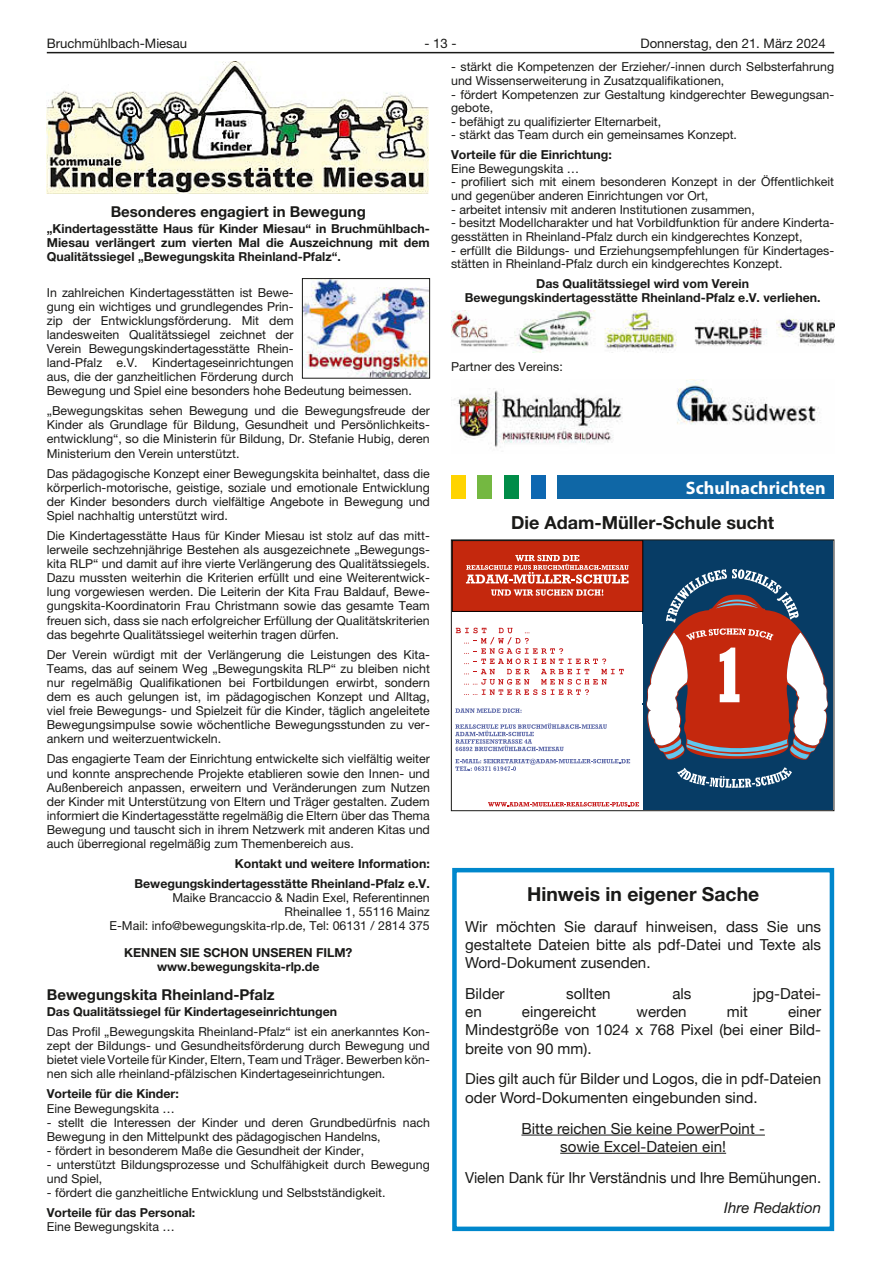
<style>
.page{position:relative;width:881px;height:1263px;background:#fff}
.page>*{position:absolute;margin:0;border:0;box-sizing:border-box;transform-origin:0 0}
.t1{font:700 19.35px "Helvetica Neue";color:#1a1a18}
.t2{font:700 18px "Helvetica Neue LT";color:#1a1a18}
.t3{font:700 18px "Myriad Pro";color:#fff}
.t4{font:15.15px/18.1px "Helvetica Neue";color:#1a1a18;text-align:justify}
.t5{font:700 15px "Helvetica Neue LT";color:#1a1a18}
.t6{font:italic 15px "Helvetica Neue";color:#1a1a18}
.t7{font:13.2px "Helvetica Neue LT";color:#1a1a18}
.t8{font:12.3px/14.1px "Helvetica Neue LT";color:#1a1a18}
.t9{font:700 12.3px/14.1px "Helvetica Neue LT";color:#1a1a18;text-align:center}
</style>
<div class="page">
<hr style="left:47px;top:52px;width:786px;height:1px;background:#1a1a18">
<img style="left:451px;top:310px;width:382px;height:43px">
<img style="left:454px;top:380px;width:366px;height:68px">
<div style="left:557px;top:475px;width:276px;height:24px;background:#0f67a6"></div>
<div style="left:451px;top:475px;width:14px;height:24px;background:#ffd400"></div>
<div style="left:477px;top:475px;width:14px;height:24px;background:#74b841"></div>
<div style="left:504px;top:475px;width:14px;height:24px;background:#008c48"></div>
<div style="left:531px;top:475px;width:14px;height:24px;background:#0d67b1"></div>
<div style="left:642px;top:541px;width:190px;height:269px;background:#073c65"></div>
<svg style="left:646px;top:569px;width:182px;height:182px"></svg>
<img style="left:654px;top:749px;width:160px;height:25px">
<svg style="left:677px;top:767px;width:114px;height:21px"></svg>
<div style="left:452px;top:541px;width:190px;height:70px;background:#c4280d"></div>
<div style="left:452px;top:541px;width:190px;height:71px;border:1px solid #000"></div>
<svg style="left:465px;top:555px;width:163px;height:41px"></svg>
<svg style="left:455px;top:628px;width:168px;height:67px"></svg>
<svg style="left:455px;top:708px;width:66px;height:5px"></svg>
<svg style="left:455px;top:723px;width:151px;height:28px"></svg>
<svg style="left:455px;top:759px;width:175px;height:12px"></svg>
<svg style="left:488px;top:802px;width:150px;height:4px"></svg>
<div style="left:451px;top:540px;width:382px;height:271px;border:1px solid #1a1a18"></div>
<img style="left:47px;top:62px;width:381px;height:131px">
<img style="left:304px;top:280px;width:123px;height:96px">
<div style="left:302px;top:278px;width:127px;height:100px;border:1px solid #1a1a18"></div>
<hr style="left:521px;top:1135px;width:243px;height:1px;background:#1a1a18">
<hr style="left:560px;top:1153px;width:165px;height:1px;background:#1a1a18">
<div style="left:452px;top:868px;width:381px;height:363px;border:4px solid #0087cc"></div>
<p class="t7" style="left:47px;top:35px;width:142px">Bruchmühlbach-Miesau</p>
<p class="t7" style="left:424px;top:35px;width:34px">- 13 -</p>
<p class="t7" style="left:640px;top:35px;width:187px">Donnerstag, den 21. März 2024</p>
<p class="t8" style="left:451px;top:60px;width:384px;line-height:13.6px">- stärkt die Kompetenzen der Erzieher/-innen durch Selbsterfahrung und Wissenserweiterung in Zusatzqualifikationen,</p>
<p class="t8" style="left:451px;top:87px;width:384px;line-height:13.6px">- fördert Kompetenzen zur Gestaltung kindgerechter Bewegungsan&shy;gebote,</p>
<p class="t8" style="left:451px;top:114px;width:211px">- befähigt zu qualifizierter Elternarbeit,</p>
<p class="t8" style="left:451px;top:128px;width:287px">- stärkt das Team durch ein gemeinsames Konzept.</p>
<p class="t9" style="left:451px;top:148px;width:162px">Vorteile für die Einrichtung:</p>
<p class="t8" style="left:451px;top:161px;width:130px">Eine Bewegungskita …</p>
<p class="t8" style="left:451px;top:175px;width:384px;line-height:13.6px">- profiliert sich mit einem besonderen Konzept in der Öffentlichkeit und gegenüber anderen Einrichtungen vor Ort,</p>
<p class="t8" style="left:451px;top:202px;width:305px">- arbeitet intensiv mit anderen Institutionen zusammen,</p>
<p class="t8" style="left:451px;top:216px;width:384px;line-height:13.6px">- besitzt Modellcharakter und hat Vorbildfunktion für andere Kinderta&shy;gesstätten in Rheinland-Pfalz durch ein kindgerechtes Konzept,</p>
<p class="t8" style="left:451px;top:243px;width:384px;line-height:13.6px">- erfüllt die Bildungs- und Erziehungsempfehlungen für Kindertages&shy;stätten in Rheinland-Pfalz durch ein kindgerechtes Konzept.</p>
<p class="t9" style="left:464px;top:276px;width:357px;line-height:13.6px">Das Qualitätssiegel wird vom Verein<br>Bewegungskindertagesstätte Rheinland-Pfalz e.V. verliehen.</p>
<p class="t5" style="left:111px;top:202px;width:256px">Besonderes engagiert in Bewegung</p>
<p class="t9" style="left:47px;top:222px;width:384px;text-align:justify">„Kindertagesstätte Haus für Kinder Miesau“ in Bruchmühlbach-Miesau verlängert zum vierten Mal die Auszeichnung mit dem Qualitätssiegel „Bewegungskita Rheinland-Pfalz“.</p>
<p class="t8" style="left:47px;top:285px;width:366px">In zahlreichen Kindertagesstätten ist Bewe-<br>gung ein wichtiges und grundlegendes Prin-<br>zip der Entwicklungsförderung. Mit dem<br>landesweiten Qualitätssiegel zeichnet der<br>Verein Bewegungskindertagesstätte Rhein-<br>land-Pfalz e.V. Kindertageseinrichtungen<br>aus, die der ganzheitlichen Förderung durch<br>Bewegung und Spiel eine besonders hohe Bedeutung beimessen.</p>
<p class="t8" style="left:47px;top:404px;width:384px;text-align:justify">„Bewegungskitas sehen Bewegung und die Bewegungsfreude der Kinder als Grundlage für Bildung, Gesundheit und Persönlichkeits&shy;entwicklung“, so die Ministerin für Bildung, Dr. Stefanie Hubig, deren Ministerium den Verein unterstützt.</p>
<p class="t8" style="left:47px;top:466px;width:384px;text-align:justify">Das pädagogische Konzept einer Bewegungskita beinhaltet, dass die körperlich-motorische, geistige, soziale und emotionale Entwicklung der Kinder besonders durch vielfältige Angebote in Bewegung und Spiel nachhaltig unterstützt wird.</p>
<p class="t8" style="left:47px;top:529px;width:384px;text-align:justify">Die Kindertagesstätte Haus für Kinder Miesau ist stolz auf das mitt&shy;lerweile sechzehnjährige Bestehen als ausgezeichnete „Bewegungs&shy;kita RLP“ und damit auf ihre vierte Verlängerung des Qualitätssiegels.<br>Dazu mussten weiterhin die Kriterien erfüllt und eine Weiterentwick&shy;lung vorgewiesen werden. Die Leiterin der Kita Frau Baldauf, Bewe&shy;gungskita-Koordinatorin Frau Christmann sowie das gesamte Team freuen sich, dass sie nach erfolgreicher Erfüllung der Qualitätskriterien das begehrte Qualitätssiegel weiterhin tragen dürfen.</p>
<p class="t8" style="left:47px;top:647px;width:384px;text-align:justify">Der Verein würdigt mit der Verlängerung die Leistungen des Kita-Teams, das auf seinem Weg „Bewegungskita RLP“ zu bleiben nicht nur regelmäßig Qualifikationen bei Fortbildungen erwirbt, sondern dem es auch gelungen ist, im pädagogischen Konzept und Alltag, viel freie Bewegungs- und Spielzeit für die Kinder, täglich angeleitete Bewegungsimpulse sowie wöchentliche Bewegungsstunden zu ver&shy;ankern und weiterzuentwickeln.</p>
<p class="t8" style="left:47px;top:752px;width:384px;text-align:justify">Das engagierte Team der Einrichtung entwickelte sich vielfältig weiter und konnte ansprechende Projekte etablieren sowie den Innen- und Außenbereich anpassen, erweitern und Veränderungen zum Nutzen der Kinder mit Unterstützung von Eltern und Träger gestalten. Zudem informiert die Kindertagesstätte regelmäßig die Eltern über das Thema Bewegung und tauscht sich in ihrem Netzwerk mit anderen Kitas und auch überregional regelmäßig zum Themenbereich aus.</p>
<p class="t9" style="left:134px;top:853px;width:297px;line-height:20.2px;text-align:right">Kontakt und weitere Information:<br>Bewegungskindertagesstätte Rheinland-Pfalz e.V.</p>
<p class="t8" style="left:109px;top:891px;width:322px;text-align:right">Maike Brancaccio &amp; Nadin Exel, Referentinnen<br>Rheinallee 1, 55116 Mainz<br>E-Mail: info@bewegungskita-rlp.de, Tel: 06131 / 2814 375</p>
<p class="t9" style="left:124px;top:945px;width:230px">KENNEN SIE SCHON UNSEREN FILM? www.bewegungskita-rlp.de</p>
<p class="t5" style="left:47px;top:985px;width:229px">Bewegungskita Rheinland-Pfalz</p>
<p class="t9" style="left:47px;top:1004px;width:292px">Das Qualitätssiegel für Kindertageseinrichtungen</p>
<p class="t8" style="left:47px;top:1024px;width:384px;text-align:justify">Das Profil „Bewegungskita Rheinland-Pfalz“ ist ein anerkanntes Kon&shy;zept der Bildungs- und Gesundheitsförderung durch Bewegung und bietet viele Vorteile für Kinder, Eltern, Team und Träger. Bewerben kön&shy;nen sich alle rheinland-pfälzischen Kindertageseinrichtungen.</p>
<p class="t9" style="left:47px;top:1087px;width:133px">Vorteile für die Kinder:</p>
<p class="t8" style="left:47px;top:1101px;width:130px">Eine Bewegungskita …</p>
<p class="t8" style="left:47px;top:1115px;width:384px">- stellt die Interessen der Kinder und deren Grundbedürfnis nach<br>Bewegung in den Mittelpunkt des pädagogischen Handelns,</p>
<p class="t8" style="left:47px;top:1143px;width:319px">- fördert in besonderem Maße die Gesundheit der Kinder,</p>
<p class="t8" style="left:47px;top:1157px;width:384px">- unterstützt Bildungsprozesse und Schulfähigkeit durch Bewegung und Spiel,</p>
<p class="t8" style="left:47px;top:1185px;width:340px">- fördert die ganzheitliche Entwicklung und Selbstständigkeit.</p>
<p class="t9" style="left:47px;top:1205px;width:150px">Vorteile für das Personal:</p>
<p class="t8" style="left:47px;top:1219px;width:130px">Eine Bewegungskita …</p>
<p class="t8" style="left:451px;top:359px;width:113px">Partner des Vereins:</p>
<h2 class="t3" style="left:685px;top:476px;width:141px">Schulnachrichten</h2>
<h2 class="t2" style="left:511px;top:511px;width:264px">Die Adam-Müller-Schule sucht</h2>
<h1 class="t1" style="left:527px;top:882px;width:234px">Hinweis in eigener Sache</h1>
<p class="t4" style="left:465px;top:918px;width:357px">Wir möchten Sie darauf hinweisen, dass Sie uns gestaltete Dateien bitte als pdf-Datei und Texte als Word-Dokument zusenden.</p>
<p class="t4" style="left:465px;top:985px;width:41px">Bilder</p>
<p class="t4" style="left:566px;top:985px;width:46px">sollten</p>
<p class="t4" style="left:672px;top:985px;width:21px">als</p>
<p class="t4" style="left:752px;top:985px;width:69px">jpg-Datei-</p>
<p class="t4" style="left:465px;top:1003px;width:18px">en</p>
<p class="t4" style="left:521px;top:1003px;width:76px">eingereicht</p>
<p class="t4" style="left:636px;top:1003px;width:51px">werden</p>
<p class="t4" style="left:726px;top:1003px;width:23px">mit</p>
<p class="t4" style="left:465px;top:1003px;width:357px;text-indent:322px">einer Mindestgröße von 1024 x 768 Pixel (bei einer Bild&shy;breite von 90 mm).</p>
<p class="t4" style="left:465px;top:1071px;width:357px">Dies gilt auch für Bilder und Logos, die in pdf-Dateien oder Word-Dokumenten eingebunden sind.</p>
<p class="t4" style="left:521px;top:1120px;width:245px;text-align:center">Bitte reichen Sie keine PowerPoint - sowie Excel-Dateien ein!</p>
<p class="t4" style="left:465px;top:1169px;width:357px">Vielen Dank für Ihr Verständnis und Ihre Bemühungen.</p>
<p class="t6" style="left:724px;top:1199px;width:98px">Ihre Redaktion</p>
</div>
